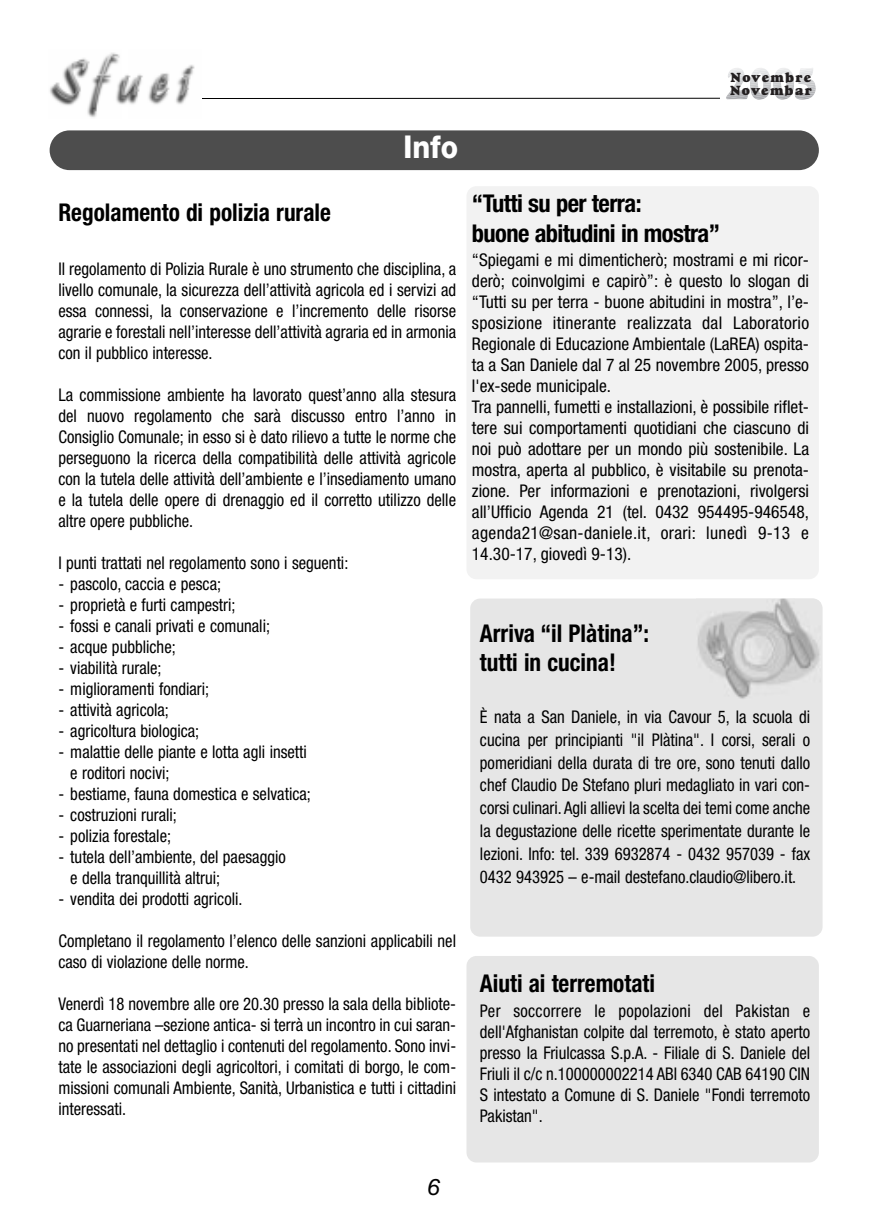
<style>
.page{position:relative;width:869px;height:1211px;background:#fff}
.page>*{position:absolute;margin:0;border:0;box-sizing:border-box;transform-origin:0 0}
.t1{font:800 31.5px "Helvetica Neue";color:#fff;scale:.9 1}
.t2{font:700 condensed 24.5px/29.4px "Helvetica Neue";color:#000;scale:.95 1}
.t3{font:700 condensed 24.5px/29.4px "Helvetica Neue";letter-spacing:-.025em;color:#000}
.t4{font:italic 22.75px "Helvetica Neue";color:#000}
.t5{font:condensed 17.5px/21px "Helvetica Neue";color:#000;text-align:justify;scale:.95 1}
.t6{font:condensed 17.5px/21px "Helvetica Neue";color:#000}
.t7{font:13.47px/13.5px "Goudy Heavyface";letter-spacing:.1em;color:#231f20}
</style>
<div class="page">
<hr style="left:50px;top:98px;width:765px;height:1px;background:#000">
<img style="left:50px;top:52px;width:151px;height:66px">
<div style="left:720px;top:63px;width:99px;height:40px;background:#fff"></div>
<svg style="left:726px;top:68px;width:89px;height:32px"></svg>
<div style="left:50px;top:130px;width:769px;height:40px;background:#4d4d4d;border-radius:20px"></div>
<div style="left:466px;top:186px;width:353px;height:393px;background:#f2f2f2;border-radius:10px"></div>
<div style="left:470px;top:598px;width:352px;height:338px;background:#e6e6e6;border-radius:10px"></div>
<img style="left:698px;top:598px;width:122px;height:101px">
<div style="left:466px;top:956px;width:353px;height:206px;background:#e6e6e6;border-radius:10px"></div>
<p class="t7" style="left:730px;top:72px;width:83px">Novembre<br>Novembar</p>
<h1 class="t1" style="left:403px;top:135px;width:62px">Info</h1>
<h2 class="t2" style="left:58px;top:200px;width:288px">Regolamento di polizia rurale</h2>
<p class="t5" style="left:58px;top:260px;width:420px">Il regolamento di Polizia Rurale è uno strumento che disciplina, a livello comunale, la sicurezza dell’attività agricola ed i servizi ad essa connessi, la conservazione e l’incremento delle risorse agrarie e forestali nell’interesse dell’attività agraria ed in armonia con il pubblico interesse.</p>
<p class="t5" style="left:58px;top:386px;width:420px">La commissione ambiente ha lavorato quest’anno alla stesura del nuovo regolamento che sarà discusso entro l’anno in Consiglio Comunale; in esso si è dato rilievo a tutte le norme che perseguono la ricerca della compatibilità delle attività agricole con la tutela delle attività dell’ambiente e l’insediamento umano e la tutela delle opere di drenaggio ed il corretto utilizzo delle altre opere pubbliche.</p>
<p class="t5" style="left:58px;top:554px;width:307px">I punti trattati nel regolamento sono i seguenti:</p>
<p class="t5" style="left:58px;top:575px;width:173px">- pascolo, caccia e pesca;</p>
<p class="t5" style="left:58px;top:596px;width:188px">- proprietà e furti campestri;</p>
<p class="t5" style="left:58px;top:617px;width:224px">- fossi e canali privati e comunali;</p>
<p class="t5" style="left:58px;top:638px;width:125px">- acque pubbliche;</p>
<p class="t5" style="left:58px;top:659px;width:110px">- viabilità rurale;</p>
<p class="t5" style="left:58px;top:680px;width:160px">- miglioramenti fondiari;</p>
<p class="t5" style="left:58px;top:701px;width:118px">- attività agricola;</p>
<p class="t5" style="left:58px;top:722px;width:150px">- agricoltura biologica;</p>
<p class="t5" style="left:70px;top:743px;width:251px;text-indent:-12px">- malattie delle piante e lotta agli insetti e roditori nocivi;</p>
<p class="t5" style="left:58px;top:785px;width:267px">- bestiame, fauna domestica e selvatica;</p>
<p class="t5" style="left:58px;top:806px;width:126px">- costruzioni rurali;</p>
<p class="t5" style="left:58px;top:827px;width:120px">- polizia forestale;</p>
<p class="t5" style="left:70px;top:848px;width:228px;text-indent:-12px">- tutela dell’ambiente, del paesaggio e della tranquillità altrui;</p>
<p class="t5" style="left:58px;top:890px;width:195px">- vendita dei prodotti agricoli.</p>
<p class="t5" style="left:58px;top:932px;width:420px">Completano il regolamento l’elenco delle sanzioni applicabili nel caso di violazione delle norme.</p>
<p class="t5" style="left:58px;top:995px;width:420px">Venerdì 18 novembre alle ore 20.30 presso la sala della bibliote&shy;ca Guarneriana –sezione antica- si terrà un incontro in cui saran&shy;no presentati nel dettaglio i contenuti del regolamento. Sono invi&shy;tate le associazioni degli agricoltori, i comitati di borgo, le com&shy;missioni comunali Ambiente, Sanità, Urbanistica e tutti i cittadini interessati.</p>
<h2 class="t3" style="left:472px;top:191px;width:250px">“Tutti su per terra:<br>buone abitudini in mostra”</h2>
<p class="t6" style="left:472px;top:251px;width:339px">“Spiegami e mi dimenticherò; mostrami e mi ricor&shy;derò; coinvolgimi e capirò”: è questo lo slogan di “Tutti su per terra - buone abitudini in mostra”, l’e&shy;sposizione itinerante realizzata dal Laboratorio Regionale di Educazione Ambientale (LaREA) ospita&shy;ta a San Daniele dal 7 al 25 novembre 2005, presso l'ex-sede municipale.<br>Tra pannelli, fumetti e installazioni, è possibile riflet&shy;tere sui comportamenti quotidiani che ciascuno di noi può adottare per un mondo più sostenibile. La mostra, aperta al pubblico, è visitabile su prenota&shy;zione. Per informazioni e prenotazioni, rivolgersi all’Ufficio Agenda 21 (tel. 0432 954495-946548, agenda21@san-daniele.it, orari: lunedì 9-13 e 14.30-17, giovedì 9-13).</p>
<h2 class="t2" style="left:480px;top:620px;width:179px">Arriva “il Plàtina”: tutti in cucina!</h2>
<p class="t5" style="left:480px;top:707px;width:349px;line-height:22.8px">È nata a San Daniele, in via Cavour 5, la scuola di cucina per principianti "il Plàtina". I corsi, serali o pomeridiani della durata di tre ore, sono tenuti dallo chef Claudio De Stefano pluri medagliato in vari con&shy;corsi culinari. Agli allievi la scelta dei temi come anche la degustazione delle ricette sperimentate durante le lezioni. Info: tel. 339 6932874 - 0432 957039 - fax 0432 943925 – e-mail destefano.claudio@libero.it.</p>
<h2 class="t2" style="left:480px;top:971px;width:186px">Aiuti ai terremotati</h2>
<p class="t5" style="left:480px;top:1001px;width:349px">Per soccorrere le popolazioni del Pakistan e dell'Afghanistan colpite dal terremoto, è stato aperto presso la Friulcassa S.p.A. - Filiale di S. Daniele del Friuli il c/c n.100000002214 ABI 6340 CAB 64190 CIN S intestato a Comune di S. Daniele "Fondi terremoto Pakistan".</p>
<h3 class="t4" style="left:428px;top:1179px;width:14px">6</h3>
</div>
